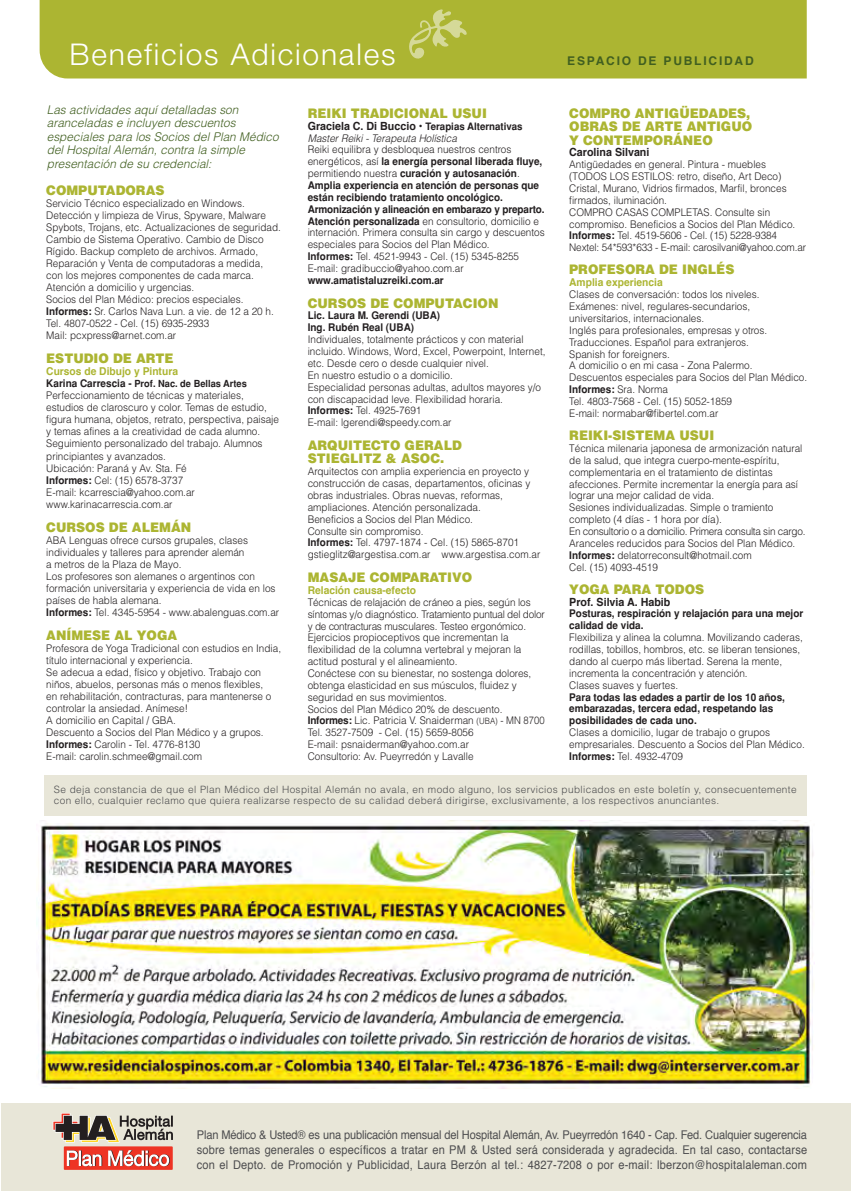
<style>
.page{position:relative;width:851px;height:1191px;background:#fff}
.page>*{position:absolute;margin:0;border:0;box-sizing:border-box;transform-origin:0 0}
.t1{font:300 30px "Helvetica Neue";letter-spacing:.06em;color:#fff}
.t2{font:900 13.2px/13.4px "Helvetica";color:#acb532;scale:.95 1}
.t3{font:12px/15px "Helvetica";letter-spacing:.015em;color:#4d4d4f;text-align:justify;scale:.92 1}
.t4{font:italic 300 12px/13.6px "Helvetica";letter-spacing:.005em;color:#415f20}
.t5{font:700 12px "Helvetica";letter-spacing:.15em;color:#415f20}
.t6{font:700 11.25px "Helvetica";color:#231f20;scale:.95 1}
.t7{font:700 10.8px "Helvetica";color:#acb532;scale:.95 1}
.t8{font:300 10.5px/11.9px "Helvetica";color:#231f20;scale:.95 1}
.t9{font:700 10.2px "Helvetica";color:#231f20;scale:.95 1}
.t10{font:300 10.05px/10.5px "Helvetica";letter-spacing:.035em;color:#4d4d4f}
.t11{font:700 9.75px "Helvetica";color:#231f20;scale:.95 1}
.s1{font-weight:700}
.s2{font-size:10.5px}
.s3{font-size:11.25px}
.s4{font-style:italic}
.s5{font-size:8.7px}
</style>
<div class="page">
<div style="left:40px;top:0;width:766px;height:78px;background:#acb532"></div>
<div style="left:1px;top:1103px;width:849px;height:88px;background:#e8e6d8"></div>
<div style="left:64px;top:1146px;width:109px;height:23px;background:#ee3424"></div>
<svg style="left:53px;top:1113px;width:120px;height:29px"></svg>
<svg style="left:67px;top:1150px;width:35px;height:16px"></svg>
<svg style="left:108px;top:1150px;width:62px;height:16px"></svg>
<svg style="left:409px;top:9px;width:57px;height:50px;background:#b8bf50"></svg>
<img style="left:36px;top:820px;width:778px;height:269px">
<div style="left:44px;top:775px;width:763px;height:40px;background:#e8e6d8"></div>
<p class="t1" style="left:70px;top:36px;width:327px">Beneficios Adicionales</p>
<p class="t5" style="left:567px;top:51px;width:188px">ESPACIO DE PUBLICIDAD</p>
<p class="t4" style="left:47px;top:102px;width:233px">Las actividades aquí detalladas son aranceladas e incluyen descuentos especiales para los Socios del Plan Médico del Hospital Alemán, contra la simple presentación de su credencial:</p>
<p class="t2" style="left:46px;top:184px;width:126px">COMPUTADORAS</p>
<p class="t8" style="left:46px;top:197px;width:248px">Servicio Técnico especializado en Windows.<br>Detección y limpieza de Virus, Spyware, Malware Spybots, Trojans, etc. Actualizaciones de seguridad.<br>Cambio de Sistema Operativo. Cambio de Disco Rígido. Backup completo de archivos. Armado, Reparación y Venta de computadoras a medida, con los mejores componentes de cada marca.<br>Atención a domicilio y urgencias.<br>Socios del Plan Médico: precios especiales.<br><span class="s1">Informes:</span> Sr. Carlos Nava Lun. a vie. de 12 a 20 h.<br>Tel. 4807-0522 - Cel. (15) 6935-2933<br>Mail: pcxpress@arnet.com.ar</p>
<p class="t2" style="left:46px;top:352px;width:135px">ESTUDIO DE ARTE</p>
<p class="t7" style="left:46px;top:363px;width:140px">Cursos de Dibujo y Pintura</p>
<p class="t11" style="left:46px;top:378px;width:213px"><span class="s2">Karina Carrescia -</span> Prof. Nac. de Bellas Artes</p>
<p class="t8" style="left:46px;top:389px;width:246px">Perfeccionamiento de técnicas y materiales, estudios de claroscuro y color. Temas de estudio, figura humana, objetos, retrato, perspectiva, paisaje y temas afines a la creatividad de cada alumno.<br>Seguimiento personalizado del trabajo. Alumnos principiantes y avanzados.<br>Ubicación: Paraná y Av. Sta. Fé<br><span class="s1">Informes:</span> Cel: (15) 6578-3737<br>E-mail: kcarrescia@yahoo.com.ar www.karinacarrescia.com.ar</p>
<p class="t2" style="left:46px;top:520px;width:154px">CURSOS DE ALEMÁN</p>
<p class="t8" style="left:46px;top:533px;width:247px">ABA Lenguas ofrece cursos grupales, clases individuales y talleres para aprender alemán<br>a metros de la Plaza de Mayo.<br>Los profesores son alemanes o argentinos con formación universitaria y experiencia de vida en los países de habla alemana.<br><span class="s1">Informes:</span> Tel. 4345-5954 - www.abalenguas.com.ar</p>
<p class="t2" style="left:46px;top:628px;width:139px">ANÍMESE AL YOGA</p>
<p class="t8" style="left:46px;top:641px;width:249px">Profesora de Yoga Tradicional con estudios en India, título internacional y experiencia.<br>Se adecua a edad, físico y objetivo. Trabajo con niños, abuelos, personas más o menos flexibles,<br>en rehabilitación, contracturas, para mantenerse o controlar la ansiedad. Anímese!<br>A domicilio en Capital / GBA.<br>Descuento a Socios del Plan Médico y a grupos.<br><span class="s1">Informes:</span> Carolin - Tel. 4776-8130<br>E-mail: carolin.schmee@gmail.com</p>
<p class="t2" style="left:569px;top:106px;width:194px">COMPRO ANTIGÜEDADES,<br>OBRAS DE ARTE ANTIGUO<br>Y CONTEMPORÁNEO</p>
<p class="t6" style="left:569px;top:143px;width:86px">Carolina Silvani</p>
<p class="t8" style="left:569px;top:158px;width:251px">Antigüedades en general. Pintura - muebles (TODOS LOS ESTILOS: retro, diseño, Art Deco)<br>Cristal, Murano, Vidrios firmados, Marfil, bronces firmados, iluminación.<br>COMPRO CASAS COMPLETAS. Consulte sin compromiso. Beneficios a Socios del Plan Médico.<br><span class="s1">Informes:</span> Tel. 4519-5606 - Cel. (15) 5228-9384<br>Nextel: 54*593*633 - E-mail: carosilvani@yahoo.com.ar</p>
<p class="t2" style="left:569px;top:263px;width:175px">PROFESORA DE INGLÉS</p>
<p class="t7" style="left:569px;top:274px;width:100px">Amplia experiencia</p>
<p class="t8" style="left:569px;top:288px;width:252px">Clases de conversación: todos los niveles.<br>Exámenes: nivel, regulares-secundarios, universitarios, internacionales.<br>Inglés para profesionales, empresas y otros.<br>Traducciones. Español para extranjeros.<br>Spanish for foreigners.<br>A domicilio o en mi casa - Zona Palermo.<br>Descuentos especiales para Socios del Plan Médico.<br><span class="s1">Informes:</span> Sra. Norma<br>Tel. 4803-7568 - Cel. (15) 5052-1859<br>E-mail: normabar@fibertel.com.ar</p>
<p class="t2" style="left:569px;top:428px;width:154px">REIKI-SISTEMA USUI</p>
<p class="t8" style="left:569px;top:442px;width:250px">Técnica milenaria japonesa de armonización natural de la salud, que integra cuerpo-mente-espíritu, complementaria en el tratamiento de distintas afecciones. Permite incrementar la energía para así lograr una mejor calidad de vida.<br>Sesiones individualizadas. Simple o tramiento completo (4 días - 1 hora por día).<br>En consultorio o a domicilio. Primera consulta sin cargo.<br>Aranceles reducidos para Socios del Plan Médico.<br><span class="s1">Informes:</span> delatorreconsult@hotmail.com<br>Cel. (15) 4093-4519</p>
<p class="t2" style="left:569px;top:582px;width:144px">YOGA PARA TODOS</p>
<p class="t6" style="left:569px;top:592px;width:108px">Prof. Silvia A. Habib</p>
<p class="t8" style="left:569px;top:607px;width:249px"><span class="s1">Posturas, respiración y relajación para una mejor calidad de vida.<br></span>Flexibiliza y alinea la columna. Movilizando caderas, rodillas, tobillos, hombros, etc. se liberan tensiones, dando al cuerpo más libertad. Serena la mente, incrementa la concentración y atención.<br>Clases suaves y fuertes.<br><span class="s1">Para todas las edades a partir de los 10 años, embarazadas, tercera edad, respetando las posibilidades de cada uno.<br></span>Clases a domicilio, lugar de trabajo o grupos empresariales. Descuento a Socios del Plan Médico.<br><span class="s1">Informes:</span> Tel. 4932-4709</p>
<p class="t10" style="left:54px;top:784px;width:744px">Se deja constancia de que el Plan Médico del Hospital Alemán no avala, en modo alguno, los servicios publicados en este boletín y, consecuentemente con ello, cualquier reclamo que quiera realizarse respecto de su calidad deberá dirigirse, exclusivamente, a los respectivos anunciantes.</p>
<p class="t2" style="left:308px;top:106px;width:190px">REIKI TRADICIONAL USUI</p>
<p class="t9" style="left:308px;top:120px;width:228px"><span class="s3">Graciela C. Di Buccio •</span> Terapias Alternativas</p>
<p class="t8" style="left:308px;top:132px;width:251px"><span class="s4">Master Reiki - Terapeuta Holística<br></span>Reiki equilibra y desbloquea nuestros centros energéticos, así <span class="s1">la energía personal liberada fluye, </span>permitiendo nuestra <span class="s1">curación y autosanación</span>.<br><span class="s1">Amplia experiencia en atención de personas que están recibiendo tratamiento oncológico.<br>Armonización y alineación en embarazo y preparto.<br>Atención personalizada</span> en consultorio, domicilio e internación. Primera consulta sin cargo y descuentos especiales para Socios del Plan Médico.<br><span class="s1">Informes:</span> Tel. 4521-9943 - Cel. (15) 5345-8255<br>E-mail: gradibuccio@yahoo.com.ar <span class="s1">www.amatistaluzreiki.com.ar</span></p>
<p class="t2" style="left:308px;top:296px;width:202px">CURSOS DE COMPUTACION</p>
<p class="t8" style="left:308px;top:310px;width:252px"><span class="s1">Lic. Laura M. Gerendi (UBA)<br>Ing. Rubén Real (UBA)<br></span>Individuales, totalmente prácticos y con material incluido. Windows, Word, Excel, Powerpoint, Internet, etc. Desde cero o desde cualquier nivel.<br>En nuestro estudio o a domicilio.<br>Especialidad personas adultas, adultos mayores y/o con discapacidad leve. Flexibilidad horaria.<br><span class="s1">Informes:</span> Tel. 4925-7691<br>E-mail: lgerendi@speedy.com.ar</p>
<p class="t2" style="left:308px;top:438px;width:164px">ARQUITECTO GERALD<br>STIEGLITZ &amp; ASOC.</p>
<p class="t8" style="left:308px;top:465px;width:246px">Arquitectos con amplia experiencia en proyecto y construcción de casas, departamentos, oficinas y obras industriales. Obras nuevas, reformas, ampliaciones. Atención personalizada.<br>Beneficios a Socios del Plan Médico.<br>Consulte sin compromiso.<br><span class="s1">Informes:</span> Tel. 4797-1874 - Cel. (15) 5865-8701 gstieglitz@argestisa.com.ar www.argestisa.com.ar</p>
<p class="t2" style="left:308px;top:570px;width:175px">MASAJE COMPARATIVO</p>
<p class="t7" style="left:308px;top:581px;width:116px">Relación causa-efecto</p>
<p class="t8" style="left:308px;top:596px;width:251px">Técnicas de relajación de cráneo a pies, según los síntomas y/o diagnóstico. Tratamiento puntual del dolor y de contracturas musculares. Testeo ergonómico.<br>Ejercicios propioceptivos que incrementan la flexibilidad de la columna vertebral y mejoran la actitud postural y el alineamiento.<br>Conéctese con su bienestar, no sostenga dolores, obtenga elasticidad en sus músculos, fluidez y seguridad en sus movimientos.<br>Socios del Plan Médico 20% de descuento.<br><span class="s1">Informes:</span> Lic. Patricia V. Snaiderman <span class="s5">(UBA)</span> - MN 8700<br>Tel. 3527-7509 - Cel. (15) 5659-8056<br>E-mail: psnaiderman@yahoo.com.ar<br>Consultorio: Av. Pueyrredón y Lavalle</p>
<p class="t3" style="left:197px;top:1128px;width:664px">Plan Médico &amp; Usted® es una publicación mensual del Hospital Alemán, Av. Pueyrredón 1640 - Cap. Fed. Cualquier sugerencia sobre temas generales o específicos a tratar en PM &amp; Usted será considerada y agradecida. En tal caso, contactarse con el Depto. de Promoción y Publicidad, Laura Berzón al tel.: 4827-7208 o por e-mail: lberzon@hospitalaleman.com</p>
</div>
